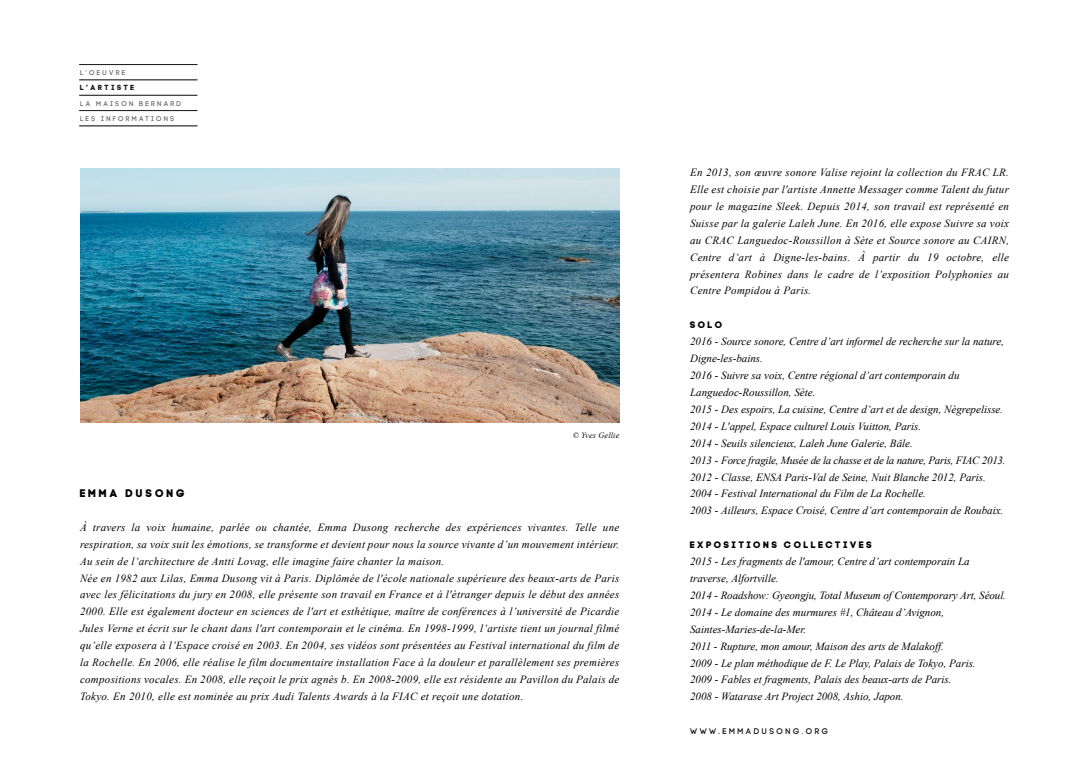
<style>
.page{position:relative;width:1088px;height:780px;background:#fff}
.page>*{position:absolute;margin:0;border:0;box-sizing:border-box;transform-origin:0 0}
.t1{font:italic 11px/16.9px "Times New Roman";letter-spacing:.025em;color:#000}
.t2{font:italic 11px/16.9px "Times New Roman";color:#000}
.t3{font:11px "Code Pro Bold";letter-spacing:.265em;color:#000}
.t4{font:9.38px "Code Pro Bold";letter-spacing:.25em;color:#000}
.t5{font:8.12px "Code Pro";letter-spacing:.29em;color:#000}
.t6{font:italic 8.12px "Times New Roman";letter-spacing:.025em;color:#000}
.t7{font:7.38px "Code Pro Bold";letter-spacing:.31em;color:#1d1e1c}
.t8{font:6.88px "Code Pro";letter-spacing:.3em;color:#5e5f5f}
</style>
<div class="page">
<hr style="left:79px;top:64px;width:118px;height:1px;background:#1b171c">
<hr style="left:79px;top:80px;width:118px;height:1px;background:#1b171c">
<hr style="left:79px;top:95px;width:118px;height:1px;background:#1b171c">
<hr style="left:79px;top:110px;width:118px;height:1px;background:#1b171c">
<hr style="left:79px;top:126px;width:118px;height:1px;background:#1b171c">
<img style="left:80px;top:168px;width:539px;height:254px">
<p class="t8" style="left:80px;top:69px;width:47px">L’OEUVRE</p>
<p class="t7" style="left:80px;top:83px;width:56px">L’ARTISTE</p>
<p class="t8" style="left:80px;top:99px;width:103px">LA MAISON BERNARD</p>
<p class="t8" style="left:80px;top:115px;width:96px">LES INFORMATIONS</p>
<p class="t6" style="left:573px;top:429px;width:48px">© Yves Gellie</p>
<p class="t3" style="left:80px;top:486px;width:106px">EMMA DUSONG</p>
<p class="t1" style="left:80px;top:518px;width:541px">À travers la voix humaine, parlée ou chantée, Emma Dusong recherche des expériences vivantes. Telle une respiration, sa voix suit les émotions, se transforme et devient pour nous la source vivante d’un mouvement intérieur.<br>Au sein de l’architecture de Antti Lovag, elle imagine faire chanter la maison.<br>Née en 1982 aux Lilas, Emma Dusong vit à Paris. Diplômée de l'école nationale supérieure des beaux-arts de Paris avec les félicitations du jury en 2008, elle présente son travail en France et à l'étranger depuis le début des années 2000. Elle est également docteur en sciences de l'art et esthétique, maître de conférences à l’université de Picardie Jules Verne et écrit sur le chant dans l'art contemporain et le cinéma. En 1998-1999, l’artiste tient un journal filmé qu’elle exposera à l’Espace croisé en 2003. En 2004, ses vidéos sont présentées au Festival international du film de la Rochelle. En 2006, elle réalise le film documentaire installation Face à la douleur et parallèlement ses premières compositions vocales. En 2008, elle reçoit le prix agnès b. En 2008-2009, elle est résidente au Pavillon du Palais de Tokyo. En 2010, elle est nominée au prix Audi Talents Awards à la FIAC et reçoit une dotation.</p>
<p class="t1" style="left:690px;top:164px;width:320px;text-align:justify">En 2013, son œuvre sonore Valise rejoint la collection du FRAC LR.<br>Elle est choisie par l'artiste Annette Messager comme Talent du futur pour le magazine Sleek. Depuis 2014, son travail est représenté en Suisse par la galerie Laleh June. En 2016, elle expose Suivre sa voix au CRAC Languedoc-Roussillon à Sète et Source sonore au CAIRN, Centre d’art à Digne-les-bains. À partir du 19 octobre, elle présentera Robines dans le cadre de l’exposition Polyphonies au Centre Pompidou à Paris.</p>
<p class="t4" style="left:690px;top:319px;width:34px">SOLO</p>
<p class="t2" style="left:690px;top:333px;width:317px">2016 - Source sonore, Centre d’art informel de recherche sur la nature, Digne-les-bains.<br>2016 - Suivre sa voix, Centre régional d’art contemporain du Languedoc-Roussillon, Sète.<br>2015 - Des espoirs, La cuisine, Centre d’art et de design, Nègrepelisse.<br>2014 - L'appel, Espace culturel Louis Vuitton, Paris.<br>2014 - Seuils silencieux, Laleh June Galerie, Bâle.<br>2013 - Force fragile, Musée de la chasse et de la nature, Paris, FIAC 2013.<br>2012 - Classe, ENSA Paris-Val de Seine, Nuit Blanche 2012, Paris.<br>2004 - Festival International du Film de La Rochelle.<br>2003 - Ailleurs, Espace Croisé, Centre d’art contemporain de Roubaix.</p>
<p class="t4" style="left:690px;top:539px;width:184px">EXPOSITIONS COLLECTIVES</p>
<p class="t2" style="left:690px;top:552px;width:317px">2015 - Les fragments de l'amour, Centre d’art contemporain La traverse, Alfortville.<br>2014 - Roadshow: Gyeongju, Total Museum of Contemporary Art, Séoul.<br>2014 - Le domaine des murmures #1, Château d’Avignon, Saintes-Maries-de-la-Mer.<br>2011 - Rupture, mon amour, Maison des arts de Malakoff.<br>2009 - Le plan méthodique de F. Le Play, Palais de Tokyo, Paris.<br>2009 - Fables et fragments, Palais des beaux-arts de Paris.<br>2008 - Watarase Art Project 2008, Ashio, Japon.</p>
<p class="t5" style="left:690px;top:726px;width:139px">WWW.EMMADUSONG.ORG</p>
</div>
